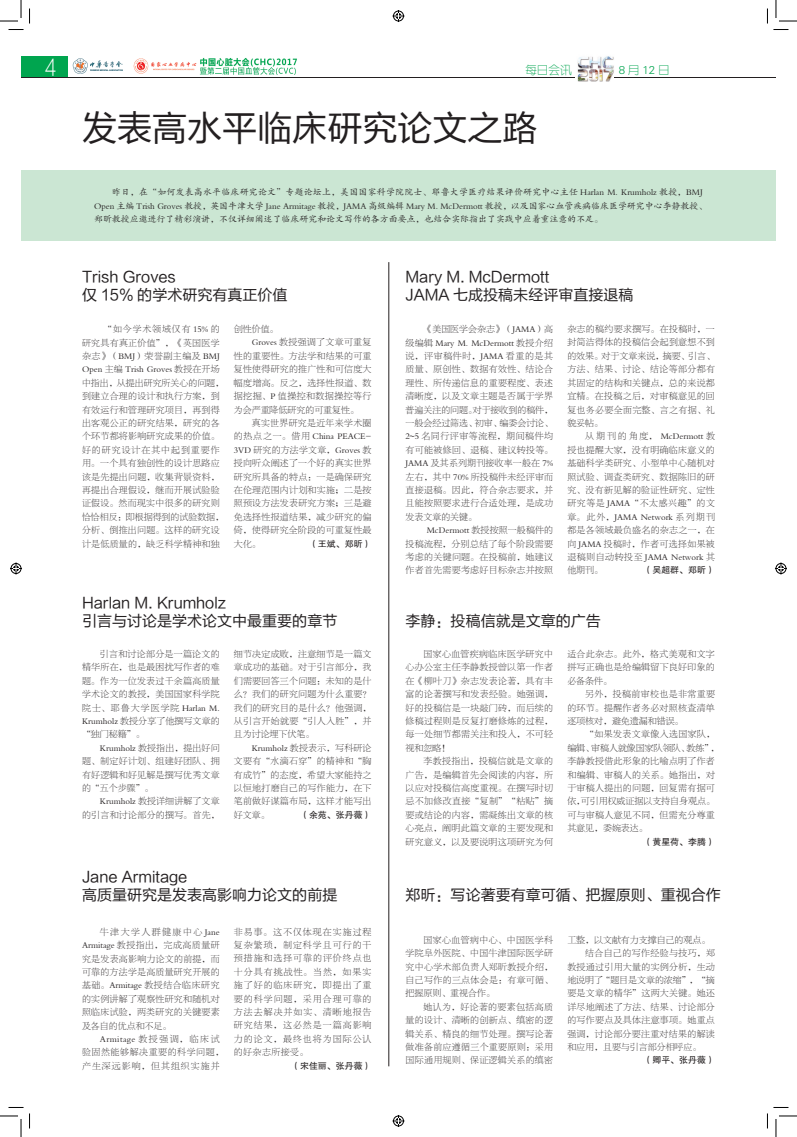
<style>
.page{position:relative;width:797px;height:1137px;background:#fff}
.page>*{position:absolute;margin:0;border:0;box-sizing:border-box;transform-origin:0 0}
.t1{font:35px "FZLTHK GBK1 0";color:#231f20}
.t2{font:21.7px "FZLTXHK GBK1 0";color:#fff;scale:.86 1}
.t3{font:15px/18px "FZLTHK GBK1 0";color:#231f20}
.t4{font:11.3px "FZY1 JW GB1 0";color:#00a54f}
.t5{font:8.9px/13.4px "FZBSK GBK1 0";letter-spacing:.035em;color:#231f20;text-align:justify}
.t6{font:8.9px/13.4px "FZKTJW GB1 0";color:#231f20}
.t7{font:8.9px "FZBSK GBK1 0";color:#231f20}
.t8{font:8.9px "FZHTJW GB1 0";color:#231f20}
.t9{font:8.9px/13.4px "FZBSK GBK1 0";letter-spacing:.065em;color:#231f20}
.t10{font:8.9px/13.4px "FZBSK GBK1 0";letter-spacing:.015em;color:#231f20;text-align:right}
.t11{font:8.9px "FZBSK GBK1 0";letter-spacing:.01em;color:#231f20}
</style>
<div class="page">
<div style="left:21px;top:170px;width:754px;height:71px;background:#cbe6d3"></div>
<div style="left:21px;top:56px;width:46px;height:21px;background:#00a54f"></div>
<hr style="left:614px;top:77px;width:161px;height:1px;background:#231f20">
<hr style="left:21px;top:77px;width:553px;height:1px;background:#231f20">
<img style="left:574px;top:56px;width:40px;height:26px">
<img style="left:72px;top:58px;width:225px;height:16px">
<hr style="left:388px;top:262px;width:1px;height:804px;background:#231f20">
<svg style="left:773px;top:29px;width:15px;height:1px"></svg>
<svg style="left:29px;top:1113px;width:1px;height:15px"></svg>
<svg style="left:766px;top:9px;width:1px;height:14px"></svg>
<svg style="left:766px;top:1114px;width:1px;height:14px"></svg>
<svg style="left:0;top:0;width:30px;height:30px"></svg>
<svg style="left:0;top:1115px;width:22px;height:21px"></svg>
<svg style="left:775px;top:0;width:21px;height:22px"></svg>
<svg style="left:775px;top:1115px;width:21px;height:21px"></svg>
<svg style="left:392px;top:10px;width:12px;height:12px"></svg>
<svg style="left:392px;top:1115px;width:12px;height:11px"></svg>
<svg style="left:10px;top:562px;width:12px;height:12px"></svg>
<svg style="left:775px;top:562px;width:11px;height:12px"></svg>
<h2 class="t2" style="left:45px;top:56px;width:15px">4</h2>
<p class="t4" style="left:525px;top:64px;width:48px">每日会讯</p>
<p class="t4" style="left:618px;top:64px;width:52px">8月12日</p>
<h1 class="t1" style="left:82px;top:109px;width:456px">发表高水平临床研究论文之路</h1>
<p class="t6" style="left:94px;top:185px;width:614px;text-indent:18px">昨日，在“如何发表高水平临床研究论文”专题论坛上，美国国家科学院院士、耶鲁大学医疗结果评价研究中心主任 Harlan M. Krumholz 教授，BMJ<br>Open 主编 Trish Groves 教授，英国牛津大学 Jane Armitage 教授，JAMA 高级编辑 Mary M. McDermott 教授，以及国家心血管疾病临床医学研究中心李静教授、郑昕教授应邀进行了精彩演讲，不仅详细阐述了临床研究和论文写作的各方面要点，也结合实际指出了实践中应着重注意的不足。</p>
<h3 class="t3" style="left:82px;top:268px;width:207px">Trish Groves<br>仅 15% 的学术研究有真正价值</h3>
<p class="t5" style="left:82px;top:322px;width:143px;text-align:left;text-indent:21px">“如今学术领域仅有 15% 的研究具有真正价值”，《英国医学杂志》（BMJ）荣誉副主编及 BMJ<br>Open 主编 Trish Groves 教授在开场中指出，从提出研究所关心的问题，到建立合理的设计和执行方案，到有效运行和管理研究项目，再到得出客观公正的研究结果，研究的各个环节都将影响研究成果的价值。好的研究设计在其中起到重要作用。一个具有独创性的设计思路应该是先提出问题，收集背景资料，再提出合理假设，继而开展试验验证假设。然而现实中很多的研究则恰恰相反：即根据得到的试验数据，分析、倒推出问题。这样的研究设计是低质量的，缺乏科学精神和独</p>
<p class="t5" style="left:234px;top:322px;width:46px">创性价值。</p>
<p class="t5" style="left:251px;top:336px;width:121px">Groves 教授强调了文章可重复</p>
<p class="t5" style="left:234px;top:349px;width:139px">性的重要性。方法学和结果的可重</p>
<p class="t5" style="left:234px;top:362px;width:139px">复性使得研究的推广性和可信度大</p>
<p class="t5" style="left:234px;top:376px;width:139px">幅度增高。反之，选择性报道、数</p>
<p class="t5" style="left:234px;top:389px;width:139px">据挖掘、P 值操控和数据操控等行</p>
<p class="t7" style="left:234px;top:405px;width:126px">为会严重降低研究的可重复性。</p>
<p class="t5" style="left:251px;top:416px;width:121px">真实世界研究是近年来学术圈</p>
<p class="t7" style="left:234px;top:431px;width:139px">的热点之一。借用 China PEACE-</p>
<p class="t11" style="left:234px;top:445px;width:139px">3VD 研究的方法学文章，Groves 教</p>
<p class="t5" style="left:234px;top:456px;width:139px">授向听众阐述了一个好的真实世界</p>
<p class="t5" style="left:234px;top:470px;width:139px">研究所具备的特点：一是确保研究</p>
<p class="t5" style="left:234px;top:483px;width:139px">在伦理范围内计划和实施；二是按</p>
<p class="t5" style="left:234px;top:496px;width:139px">照预设方法发表研究方案；三是避</p>
<p class="t5" style="left:234px;top:510px;width:139px">免选择性报道结果，减少研究的偏</p>
<p class="t5" style="left:234px;top:523px;width:139px">倚，使得研究全阶段的可重复性最</p>
<p class="t5" style="left:234px;top:537px;width:28px">大化。</p>
<p class="t8" style="left:309px;top:538px;width:64px">（王斌、郑昕）</p>
<h3 class="t3" style="left:82px;top:594px;width:257px">Harlan M. Krumholz<br>引言与讨论是学术论文中最重要的章节</h3>
<p class="t5" style="left:82px;top:647px;width:139px;text-indent:18px">引言和讨论部分是一篇论文的精华所在，也是最困扰写作者的难题。作为一位发表过千余篇高质量学术论文的教授，美国国家科学院院士、耶鲁大学医学院 Harlan M.<br>Krumholz 教授分享了他撰写文章的“独门秘籍”。</p>
<p class="t5" style="left:82px;top:741px;width:139px;text-indent:18px">Krumholz 教授指出，提出好问题、制定好计划、组建好团队、拥有好逻辑和好见解是撰写优秀文章的“五个步骤”。</p>
<p class="t10" style="left:82px;top:794px;width:139px">Krumholz 教授详细讲解了文章<br>的引言和讨论部分的撰写。首先，</p>
<p class="t5" style="left:234px;top:647px;width:139px">细节决定成败，注意细节是一篇文章成功的基础。对于引言部分，我们需要回答三个问题：未知的是什么？我们的研究问题为什么重要？我们的研究目的是什么？他强调，从引言开始就要“引人入胜”，并且为讨论埋下伏笔。</p>
<p class="t5" style="left:234px;top:741px;width:139px;text-indent:18px">Krumholz 教授表示，写科研论文要有“水滴石穿”的精神和“胸有成竹”的态度，希望大家能持之以恒地打磨自己的写作能力，在下笔前做好谋篇布局，这样才能写出好文章。</p>
<p class="t8" style="left:300px;top:809px;width:73px">（余苑、张丹薇）</p>
<h3 class="t3" style="left:82px;top:868px;width:257px">Jane Armitage<br>高质量研究是发表高影响力论文的前提</h3>
<p class="t5" style="left:82px;top:924px;width:139px;text-indent:18px">牛津大学人群健康中心 Jane Armitage 教授指出，完成高质量研究是发表高影响力论文的前提，而可靠的方法学是高质量研究开展的基础。Armitage 教授结合临床研究的实例讲解了观察性研究和随机对照临床试验，两类研究的关键要素及各自的优点和不足。</p>
<p class="t9" style="left:82px;top:1032px;width:143px;text-indent:18px">Armitage 教授强调，临床试验固然能够解决重要的科学问题，产生深远影响，但其组织实施并</p>
<p class="t5" style="left:234px;top:924px;width:139px">非易事。这不仅体现在实施过程复杂繁琐，制定科学且可行的干预措施和选择可靠的评价终点也十分具有挑战性。当然，如果实施了好的临床研究，即提出了重要的科学问题，采用合理可靠的方法去解决并如实、清晰地报告研究结果，这必然是一篇高影响力的论文，最终也将为国际公认的好杂志所接受。</p>
<p class="t8" style="left:291px;top:1060px;width:82px">（宋佳丽、张丹薇）</p>
<h3 class="t3" style="left:405px;top:268px;width:229px">Mary M. McDermott<br>JAMA 七成投稿未经评审直接退稿</h3>
<p class="t5" style="left:405px;top:322px;width:149px;text-indent:18px">《美国医学会杂志》（JAMA）高级编辑 Mary M. McDermott 教授介绍说，评审稿件时，JAMA 看重的是其质量、原创性、数据有效性、结论合理性、所传递信息的重要程度、表述清晰度，以及文章主题是否属于学界普遍关注的问题。对于接收到的稿件，一般会经过筛选、初审、编委会讨论、2~5 名同行评审等流程，期间稿件均有可能被修回、退稿、建议转投等。JAMA 及其系列期刊接收率一般在 7%左右，其中 70% 所投稿件未经评审而直接退稿。因此，符合杂志要求，并且能按照要求进行合适处理，是成功发表文章的关键。</p>
<p class="t5" style="left:405px;top:523px;width:149px;text-indent:21px">McDermott 教授按照一般稿件的投稿流程，分别总结了每个阶段需要考虑的关键问题。在投稿前，她建议作者首先需要考虑好目标杂志并按照</p>
<p class="t5" style="left:567px;top:322px;width:149px">杂志的稿约要求撰写。在投稿时，一封简洁得体的投稿信会起到意想不到的效果。对于文章来说，摘要、引言、方法、结果、讨论、结论等部分都有其固定的结构和关键点，总的来说都宜精。在投稿之后，对审稿意见的回复也务必要全面完整、言之有据、礼貌妥帖。</p>
<p class="t5" style="left:567px;top:429px;width:149px;text-indent:18px">从期刊的角度， McDermott 教授也提醒大家，没有明确临床意义的基础科学类研究、小型单中心随机对照试验、调查类研究、数据陈旧的研究、没有新见解的验证性研究、定性研究等是 JAMA“不太感兴趣”的文章。此外，JAMA Network 系列期刊都是各领域最负盛名的杂志之一，在向 JAMA 投稿时，作者可选择如果被退稿则自动转投至 JAMA Network 其他期刊。</p>
<p class="t8" style="left:643px;top:565px;width:73px">（吴超群、郑昕）</p>
<h3 class="t3" style="left:405px;top:612px;width:196px">李静：投稿信就是文章的广告</h3>
<p class="t5" style="left:405px;top:647px;width:149px;text-indent:18px">国家心血管疾病临床医学研究中心办公室主任李静教授曾以第一作者在《柳叶刀》杂志发表论著，具有丰富的论著撰写和发表经验。她强调，好的投稿信是一块敲门砖，而后续的修稿过程则是反复打磨修炼的过程，每一处细节都需关注和投入，不可轻视和忽略！</p>
<p class="t5" style="left:405px;top:754px;width:149px;text-indent:18px">李教授指出，投稿信就是文章的广告，是编辑首先会阅读的内容，所以应对投稿信高度重视。在撰写时切忌不加修改直接“复制”“粘贴”摘要或结论的内容，需凝练出文章的核心亮点，阐明此篇文章的主要发现和研究意义，以及要说明这项研究为何</p>
<p class="t5" style="left:567px;top:647px;width:149px">适合此杂志。此外，格式美观和文字拼写正确也是给编辑留下良好印象的必备条件。</p>
<p class="t5" style="left:567px;top:687px;width:149px;text-indent:18px">另外，投稿前审校也是非常重要的环节。提醒作者务必对照核查清单逐项核对，避免遗漏和错误。</p>
<p class="t5" style="left:567px;top:727px;width:153px;text-align:left;text-indent:18px">“如果发表文章像入选国家队，编辑、审稿人就像国家队领队、教练”，李静教授借此形象的比喻点明了作者和编辑、审稿人的关系。她指出，对于审稿人提出的问题，回复需有据可依，可引用权威证据以支持自身观点。可与审稿人意见不同，但需充分尊重其意见，委婉表达。</p>
<p class="t8" style="left:643px;top:836px;width:73px">（黄星荷、李腾）</p>
<h3 class="t3" style="left:405px;top:886px;width:316px">郑昕：写论著要有章可循、把握原则、重视合作</h3>
<p class="t5" style="left:405px;top:933px;width:149px;text-indent:18px">国家心血管病中心、中国医学科学院阜外医院、中国牛津国际医学研究中心学术部负责人郑昕教授介绍，自己写作的三点体会是：有章可循、把握原则、重视合作。</p>
<p class="t5" style="left:405px;top:1000px;width:149px;text-indent:18px">她认为，好论著的要素包括高质量的设计、清晰的创新点、缜密的逻辑关系、精良的细节处理。撰写论著做准备前应遵循三个重要原则：采用国际通用规则、保证逻辑关系的缜密</p>
<p class="t7" style="left:567px;top:934px;width:144px">工整，以文献有力支撑自己的观点。</p>
<p class="t5" style="left:585px;top:946px;width:131px">结合自己的写作经验与技巧，郑</p>
<p class="t5" style="left:567px;top:959px;width:149px">教授通过引用大量的实例分析，生动</p>
<p class="t7" style="left:567px;top:975px;width:149px">地说明了“题目是文章的浓缩”， “摘</p>
<p class="t5" style="left:567px;top:986px;width:149px">要是文章的精华”这两大关键。她还</p>
<p class="t5" style="left:567px;top:1000px;width:149px">详尽地阐述了方法、结果、讨论部分</p>
<p class="t5" style="left:567px;top:1013px;width:149px">的写作要点及具体注意事项。她重点</p>
<p class="t5" style="left:567px;top:1026px;width:149px">强调，讨论部分要注重对结果的解读</p>
<p class="t7" style="left:567px;top:1042px;width:135px">和应用，且要与引言部分相呼应。</p>
<p class="t8" style="left:643px;top:1055px;width:73px">（卿平、张丹薇）</p>
</div>
